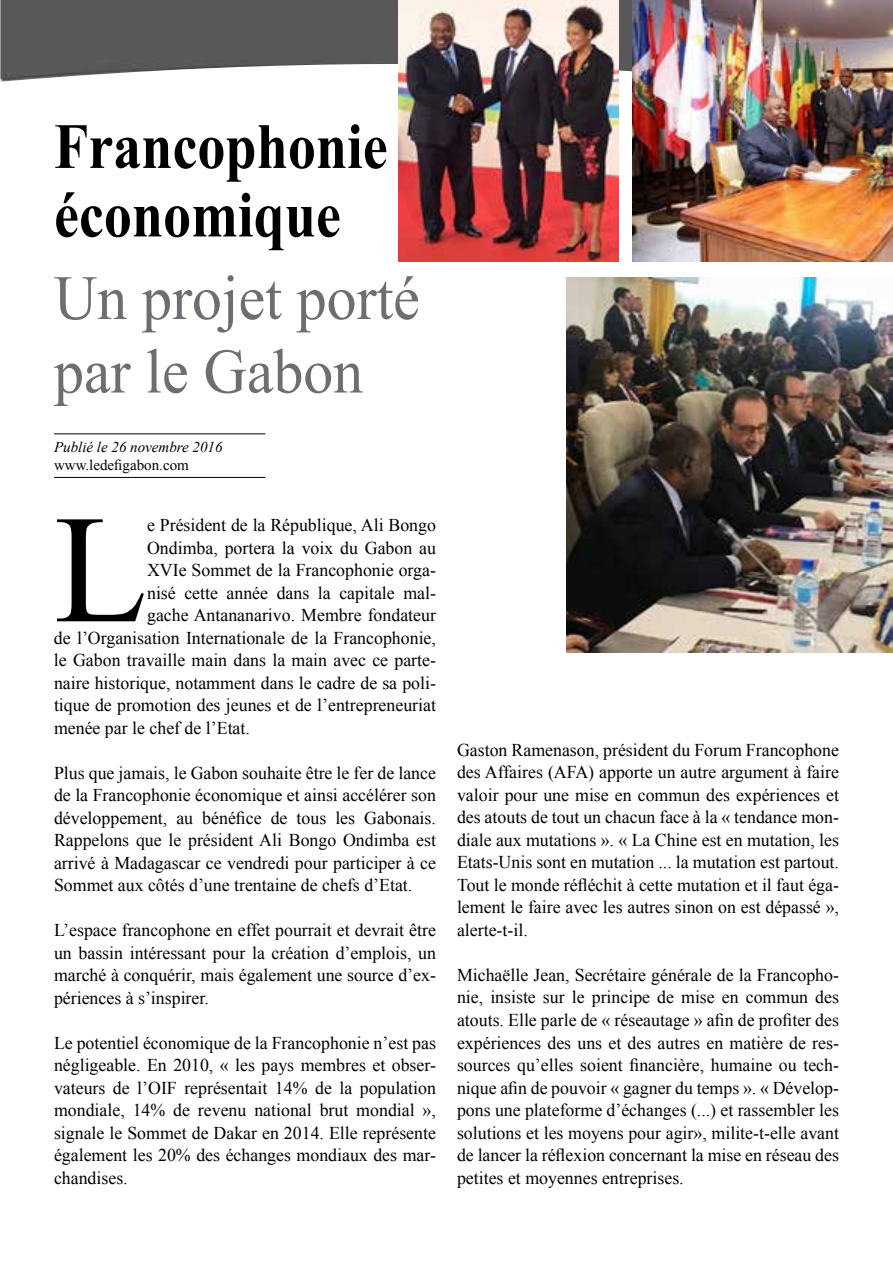
<style>
.page{position:relative;width:893px;height:1263px;background:#fff}
.page>*{position:absolute;margin:0;border:0;box-sizing:border-box;transform-origin:0 0}
.t1{font:153.9px "Times New Roman";color:#000}
.t2{font:700 64.5px/68.6px "Times New Roman";color:#000;scale:.87 1}
.t3{font:63px/73.5px "Times New Roman";color:#6d6e71;scale:.95 1}
.t4{font:18px/22.5px "Times New Roman";color:#000;text-align:justify}
.t5{font:italic 15px "Times New Roman";color:#000}
.t6{font:15px "Times New Roman";color:#000}
</style>
<div class="page">
<img style="left:0;top:0;width:633px;height:103px">
<img style="left:633px;top:0;width:260px;height:261px">
<img style="left:398px;top:0;width:221px;height:261px">
<img style="left:566px;top:277px;width:327px;height:376px">
<hr style="left:54px;top:477px;width:211px;height:1px;background:#000">
<hr style="left:54px;top:434px;width:211px;height:1px;background:#000">
<h2 class="t2" style="left:54px;top:110px;width:385px">Francophonie économique</h2>
<h3 class="t3" style="left:54px;top:259px;width:386px">Un projet porté par le Gabon</h3>
<p class="t5" style="left:54px;top:437px;width:170px">Publié le 26 novembre 2016</p>
<p class="t6" style="left:54px;top:455px;width:136px">www.ledefigabon.com</p>
<h1 class="t1" style="left:54px;top:461px;width:95px">L</h1>
<p class="t4" style="left:147px;top:513px;width:290px">e Président de la République, Ali Bongo</p>
<p class="t4" style="left:147px;top:536px;width:290px">Ondimba, portera la voix du Gabon au</p>
<p class="t4" style="left:147px;top:558px;width:290px">XVIe Sommet de la Francophonie orga-</p>
<p class="t4" style="left:147px;top:581px;width:290px">nisé cette année dans la capitale mal-</p>
<p class="t4" style="left:147px;top:603px;width:290px">gache Antananarivo. Membre fondateur</p>
<p class="t4" style="left:54px;top:626px;width:383px">de l’Organisation Internationale de la Francophonie,</p>
<p class="t4" style="left:54px;top:648px;width:383px">le Gabon travaille main dans la main avec ce parte-</p>
<p class="t4" style="left:54px;top:671px;width:383px">naire historique, notamment dans le cadre de sa poli-</p>
<p class="t4" style="left:54px;top:693px;width:383px">tique de promotion des jeunes et de l’entrepreneuriat</p>
<p class="t4" style="left:54px;top:716px;width:197px">menée par le chef de l’Etat.</p>
<p class="t4" style="left:54px;top:761px;width:383px">Plus que jamais, le Gabon souhaite être le fer de lance de la Francophonie économique et ainsi accélérer son développement, au bénéfice de tous les Gabonais.<br>Rappelons que le président Ali Bongo Ondimba est arrivé à Madagascar ce vendredi pour participer à ce Sommet aux côtés d’une trentaine de chefs d’Etat.</p>
<p class="t4" style="left:54px;top:918px;width:383px">L’espace francophone en effet pourrait et devrait être un bassin intéressant pour la création d’emplois, un marché à conquérir, mais également une source d’ex&shy;périences à s’inspirer.</p>
<p class="t4" style="left:54px;top:1031px;width:383px">Le potentiel économique de la Francophonie n’est pas négligeable. En 2010, « les pays membres et obser&shy;vateurs de l’OIF représentait 14% de la population mondiale, 14% de revenu national brut mondial », signale le Sommet de Dakar en 2014. Elle représente également les 20% des échanges mondiaux des mar&shy;chandises.</p>
<p class="t4" style="left:457px;top:738px;width:383px">Gaston Ramenason, président du Forum Francophone des Affaires (AFA) apporte un autre argument à faire valoir pour une mise en commun des expériences et des atouts de tout un chacun face à la « tendance mon&shy;diale aux mutations ». « La Chine est en mutation, les Etats-Unis sont en mutation ... la mutation est partout.<br>Tout le monde réfléchit à cette mutation et il faut éga&shy;lement le faire avec les autres sinon on est dépassé », alerte-t-il.</p>
<p class="t4" style="left:457px;top:963px;width:383px">Michaëlle Jean, Secrétaire générale de la Francopho&shy;nie, insiste sur le principe de mise en commun des atouts. Elle parle de « réseautage » afin de profiter des expériences des uns et des autres en matière de res&shy;sources qu’elles soient financière, humaine ou tech&shy;nique afin de pouvoir « gagner du temps ». « Dévelop&shy;pons une plateforme d’échanges (...) et rassembler les solutions et les moyens pour agir», milite-t-elle avant de lancer la réflexion concernant la mise en réseau des petites et moyennes entreprises.</p>
</div>
